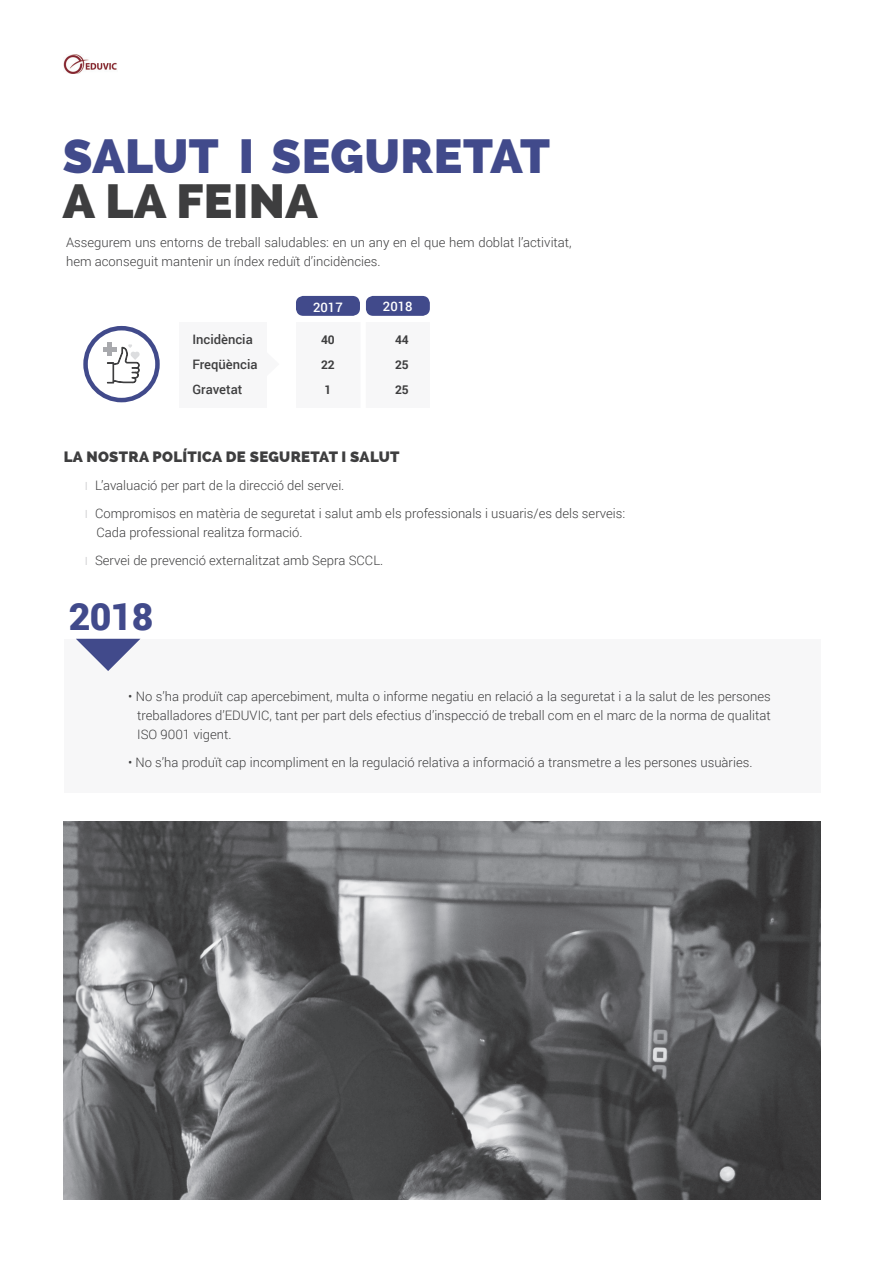
<style>
.page{position:relative;width:893px;height:1263px;background:#fff}
.page>*{position:absolute;margin:0;border:0;box-sizing:border-box;transform-origin:0 0}
.t1{font:800 48px "Raleway";letter-spacing:.01em;color:#414a8b}
.t2{font:800 48px "Raleway";letter-spacing:.01em;color:#3e3e3f}
.t3{font:900 37.5px "Roboto";color:#414a8b}
.t4{font:800 15px "Raleway";letter-spacing:.02em;color:#3e3e3f}
.t5{font:300 13.05px/19px "Roboto";color:#3e3e3f}
.t6{font:500 13.05px/25px "Roboto";color:#3e3e3f}
.t7{font:500 13.05px "Roboto";color:#fff}
.t8{font:700 12px "Roboto";letter-spacing:-.02em;color:#3e3e3f}
.s1{font-size:10.5px;color:#bcbdc0}
</style>
<div class="page">
<img style="left:64px;top:54px;width:53px;height:19px">
<div style="left:64px;top:639px;width:757px;height:153px;background:#f7f7f8"></div>
<svg style="left:76px;top:639px;width:64px;height:32px"></svg>
<div style="left:179px;top:322px;width:88px;height:85px;background:#f7f7f8"></div>
<svg style="left:86px;top:328px;width:71px;height:72px"></svg>
<div style="left:83px;top:326px;width:77px;height:76px;border:4px solid #414a8b;border-radius:50%"></div>
<div style="left:296px;top:322px;width:134px;height:85px;background:#f7f7f8"></div>
<div style="left:296px;top:296px;width:64px;height:20px;background:#414a8b;border-radius:8px"></div>
<div style="left:366px;top:296px;width:64px;height:20px;background:#414a8b;border-radius:8px"></div>
<div style="left:360px;top:295px;width:6px;height:124px;background:#fff"></div>
<div style="left:107px;top:343px;width:5px;height:13px;background:#a8a9ad"></div>
<hr style="left:103px;top:347px;width:13px;height:4px;background:#a8a9ad">
<svg style="left:107px;top:344px;width:33px;height:40px"></svg>
<img style="left:64px;top:821px;width:757px;height:378px">
<h1 class="t1" style="left:63px;top:128px;width:489px">SALUT I SEGURETAT</h1>
<h1 class="t2" style="left:63px;top:173px;width:256px">A LA FEINA</h1>
<p class="t5" style="left:66px;top:233px;width:507px">Assegurem uns entorns de treball saludables: en un any en el que hem doblat l’activitat, hem aconseguit mantenir un índex reduït d’incidències.</p>
<p class="t7" style="left:313px;top:298px;width:31px">2017</p>
<p class="t7" style="left:383px;top:297px;width:31px">2018</p>
<p class="t6" style="left:192px;top:326px;width:67px">Incidència<br>Freqüència<br>Gravetat</p>
<p class="t8" style="left:321px;top:331px;width:15px">40</p>
<p class="t8" style="left:395px;top:331px;width:15px">44</p>
<p class="t8" style="left:321px;top:356px;width:15px">22</p>
<p class="t8" style="left:395px;top:356px;width:15px">25</p>
<p class="t8" style="left:325px;top:382px;width:8px">1</p>
<p class="t8" style="left:395px;top:382px;width:15px">25</p>
<p class="t4" style="left:64px;top:448px;width:337px">LA NOSTRA POLÍTICA DE SEGURETAT I SALUT</p>
<p class="t5" style="left:85px;top:471px;width:542px;line-height:27.6px"><span class="s1">l</span> L’avaluació per part de la direcció del servei.<br><span class="s1">l</span> Compromisos en matèria de seguretat i salut amb els professionals i usuaris/es dels serveis:</p>
<p class="t5" style="left:85px;top:518px;width:300px;line-height:27.6px;text-indent:11px">Cada professional realitza formació.<br><span class="s1">l</span> Servei de prevenció externalitzat amb Sepra SCCL.</p>
<h2 class="t3" style="left:69px;top:590px;width:86px">2018</h2>
<p class="t5" style="left:137px;top:687px;width:635px;text-align:justify;text-indent:-9px">• No s’ha produït cap apercebiment, multa o informe negatiu en relació a la seguretat i a la salut de les persones treballadores d’EDUVIC, tant per part dels efectius d’inspecció de treball com en el marc de la norma de qualitat ISO 9001 vigent.</p>
<p class="t5" style="left:128px;top:752px;width:626px">• No s’ha produït cap incompliment en la regulació relativa a informació a transmetre a les persones usuàries.</p>
</div>
